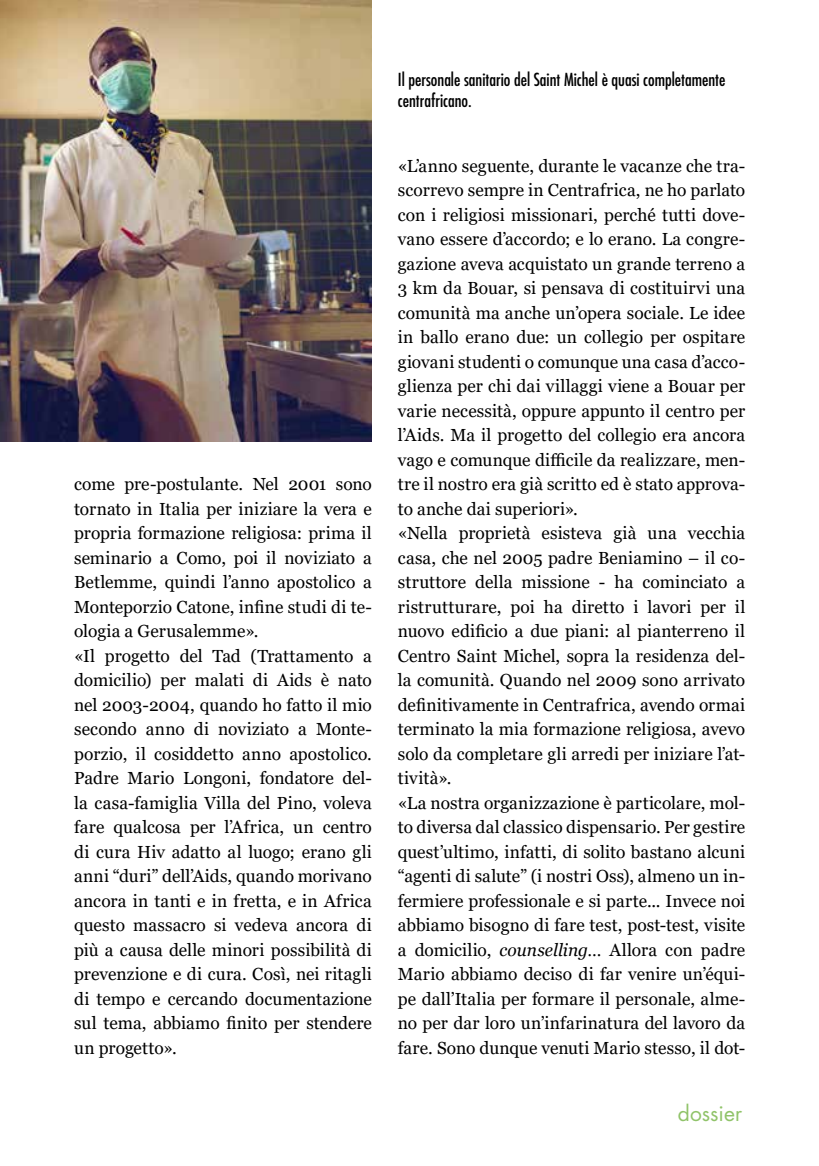
<style>
.page{position:relative;width:819px;height:1166px;background:#fff}
.page>*{position:absolute;margin:0;border:0;box-sizing:border-box;transform-origin:0 0}
.t1{font:21px "Futura";color:#90c369}
.t2{font:17.5px/24.5px "Georgia";letter-spacing:.005em;color:#000}
.t3{font:condensed 17.5px/21px "Futura";color:#000}
.s1{font-style:italic}
</style>
<div class="page">
<img style="left:0;top:0;width:372px;height:441px">
<p class="t2" style="left:74px;top:472px;width:299px">come pre-postulante. Nel 2001 sono tornato in Italia per iniziare la vera e propria formazione religiosa: prima il seminario a Como, poi il noviziato a Betlemme, quindi l’anno apostolico a Monteporzio Catone, infine studi di te&shy;ologia a Gerusalemme».<br>«Il progetto del Tad (Trattamento a domicilio) per malati di Aids è nato nel 2003-2004, quando ho fatto il mio secondo anno di noviziato a Monte&shy;porzio, il cosiddetto anno apostolico.<br>Padre Mario Longoni, fondatore del&shy;la casa-famiglia Villa del Pino, voleva fare qualcosa per l’Africa, un centro di cura Hiv adatto al luogo; erano gli anni “duri” dell’Aids, quando morivano ancora in tanti e in fretta, e in Africa questo massacro si vedeva ancora di più a causa delle minori possibilità di prevenzione e di cura. Così, nei ritagli di tempo e cercando documentazione sul tema, abbiamo finito per stendere un progetto».</p>
<p class="t3" style="left:398px;top:69px;width:329px">Il personale sanitario del Saint Michel è quasi completamente centrafricano.</p>
<p class="t2" style="left:398px;top:154px;width:349px">«L’anno seguente, durante le vacanze che tra&shy;scorrevo sempre in Centrafrica, ne ho parlato con i religiosi missionari, perché tutti dove&shy;vano essere d’accordo; e lo erano. La congre&shy;gazione aveva acquistato un grande terreno a 3 km da Bouar, si pensava di costituirvi una comunità ma anche un’opera sociale. Le idee in ballo erano due: un collegio per ospitare giovani studenti o comunque una casa d’acco&shy;glienza per chi dai villaggi viene a Bouar per varie necessità, oppure appunto il centro per l’Aids. Ma il progetto del collegio era ancora vago e comunque difficile da realizzare, men&shy;tre il nostro era già scritto ed è stato approva&shy;to anche dai superiori».<br>«Nella proprietà esisteva già una vecchia casa, che nel 2005 padre Beniamino – il co&shy;struttore della missione - ha cominciato a ristrutturare, poi ha diretto i lavori per il nuovo edificio a due piani: al pianterreno il Centro Saint Michel, sopra la residenza del&shy;la comunità. Quando nel 2009 sono arrivato definitivamente in Centrafrica, avendo ormai terminato la mia formazione religiosa, avevo solo da completare gli arredi per iniziare l’at&shy;tività».<br>«La nostra organizzazione è particolare, mol&shy;to diversa dal classico dispensario. Per gestire quest’ultimo, infatti, di solito bastano alcuni “agenti di salute” (i nostri Oss), almeno un in&shy;fermiere professionale e si parte... Invece noi abbiamo bisogno di fare test, post-test, visite a domicilio, <span class="s1">counselling</span>… Allora con padre Mario abbiamo deciso di far venire un’équi&shy;pe dall’Italia per formare il personale, alme&shy;no per dar loro un’infarinatura del lavoro da fare. Sono dunque venuti Mario stesso, il dot-</p>
<p class="t1" style="left:678px;top:1099px;width:66px">dossier</p>
</div>
